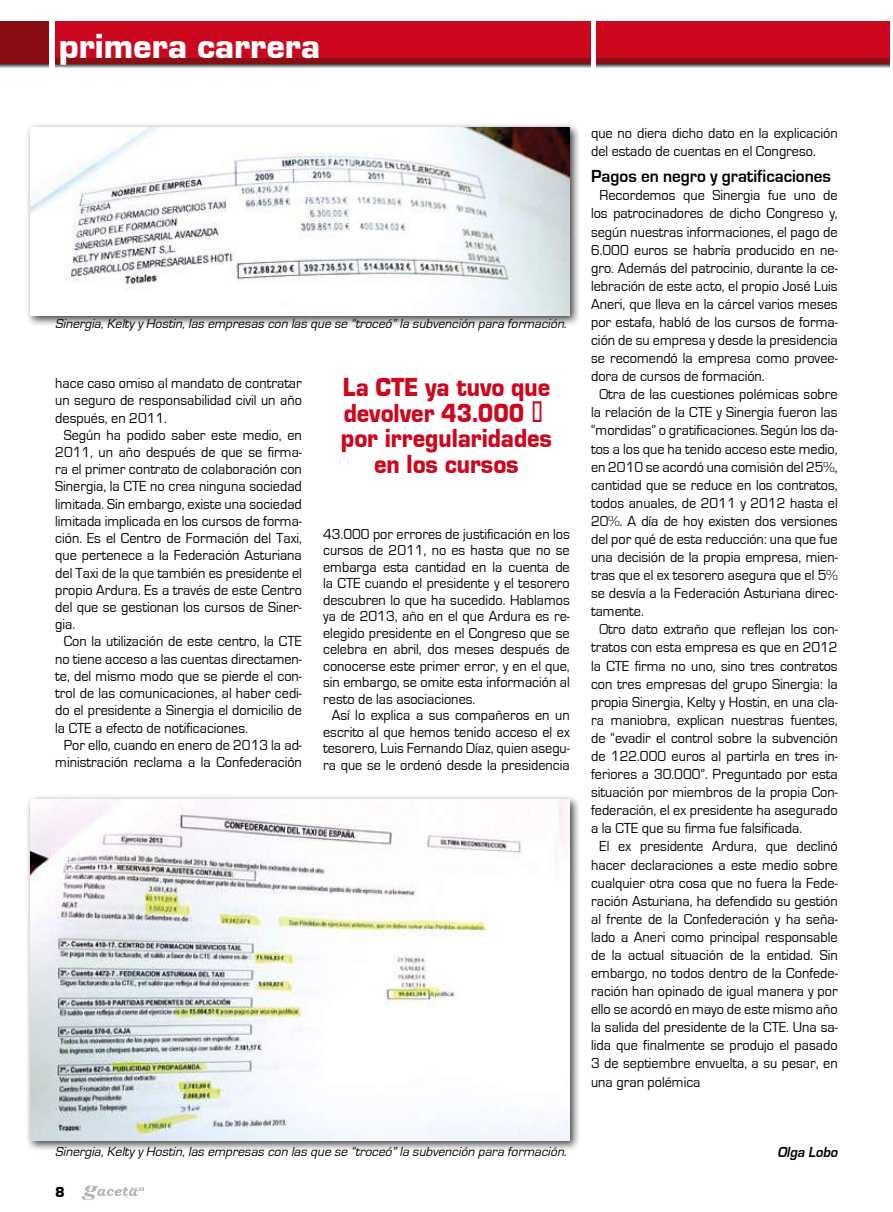
<style>
.page{position:relative;width:893px;height:1212px;background:#fff}
.page>*{position:absolute;margin:0;border:0;box-sizing:border-box;transform-origin:0 0}
.t1{font:36px "Eurostile Black DTC";color:#fff}
.t2{font:27px/25.5px "Eurostile Black DTC";color:#cd071e;text-align:center;scale:.9 1}
.t3{font:700 18px "Eurostile";color:#000;scale:.95 1}
.t4{font:15px/18.1px "Eurostile";color:#000;scale:.95 1}
.t5{font:italic 700 15px "Eurostile";color:#000;scale:.95 1}
.t6{font:15px "Eurostile Black DTC";color:#000}
.t7{font:italic 13.5px "Eurostile";color:#000}
.s1{font-family:"Geneva"}
</style>
<div class="page">
<div style="left:26px;top:122px;width:561px;height:211px;background:#000;opacity:.75"></div>
<img style="left:31px;top:128px;width:539px;height:188px">
<svg style="left:82px;top:1185px;width:62px;height:15px"></svg>
<svg style="left:55px;top:64px;width:535px;height:4px;background:#909090"></svg>
<svg style="left:597px;top:64px;width:293px;height:4px"></svg>
<div style="left:55px;top:21px;width:535px;height:38px;background:#cd071e"></div>
<svg style="left:0;top:64px;width:49px;height:4px"></svg>
<div style="left:0;top:21px;width:49px;height:43px;background:#890e13"></div>
<div style="left:597px;top:21px;width:296px;height:38px;background:#cd071e"></div>
<div style="left:597px;top:58px;width:296px;height:6px;background:#890e13"></div>
<div style="left:55px;top:58px;width:535px;height:6px;background:#890e13"></div>
<img style="left:891px;top:21px;width:2px;height:43px">
<div style="left:26px;top:795px;width:561px;height:363px;background:#000;opacity:.75"></div>
<img style="left:31px;top:800px;width:539px;height:341px">
<h1 class="t1" style="left:59px;top:26px;width:263px">primera carrera</h1>
<p class="t7" style="left:55px;top:316px;width:516px">Sinergia,Kelty y Hostin,las empresas con las que se “troceó”la subvención para formación.</p>
<p class="t4" style="left:55px;top:374px;width:261px">hace caso omiso al mandato de contratar</p>
<p class="t4" style="left:55px;top:392px;width:261px">un seguro de responsabilidad civil un año</p>
<p class="t4" style="left:55px;top:409px;width:119px">después, en 2011.</p>
<p class="t4" style="left:64px;top:426px;width:252px">Según ha podido saber este medio, en</p>
<p class="t4" style="left:55px;top:443px;width:261px">2011, un año después de que se firma-</p>
<p class="t4" style="left:55px;top:460px;width:261px">ra el primer contrato de colaboración con</p>
<p class="t4" style="left:55px;top:478px;width:261px">Sinergia, la CTE no crea ninguna sociedad</p>
<p class="t4" style="left:55px;top:495px;width:261px">limitada. Sin embargo, existe una sociedad</p>
<p class="t4" style="left:55px;top:512px;width:261px">limitada implicada en los cursos de forma-</p>
<p class="t4" style="left:55px;top:529px;width:261px">ción. Es el Centro de Formación del Taxi,</p>
<p class="t4" style="left:55px;top:547px;width:261px">que pertenece a la Federación Asturiana</p>
<p class="t4" style="left:55px;top:564px;width:261px">del Taxi de la que también es presidente el</p>
<p class="t4" style="left:55px;top:581px;width:261px">propio Ardura. Es a través de este Centro</p>
<p class="t4" style="left:55px;top:598px;width:261px">del que se gestionan los cursos de Siner-</p>
<p class="t4" style="left:55px;top:615px;width:23px">gia.</p>
<p class="t4" style="left:64px;top:633px;width:252px">Con la utilización de este centro, la CTE</p>
<p class="t4" style="left:55px;top:650px;width:261px">no tiene acceso a las cuentas directamen-</p>
<p class="t4" style="left:55px;top:667px;width:261px">te, del mismo modo que se pierde el con-</p>
<p class="t4" style="left:55px;top:684px;width:261px">trol de las comunicaciones, al haber cedi-</p>
<p class="t4" style="left:55px;top:702px;width:261px">do el presidente a Sinergia el domicilio de</p>
<p class="t4" style="left:55px;top:719px;width:204px">la CTE a efecto de notificaciones.</p>
<p class="t4" style="left:64px;top:736px;width:252px">Por ello, cuando en enero de 2013 la ad-</p>
<p class="t4" style="left:55px;top:753px;width:261px">ministración reclama a la Confederación</p>
<h2 class="t2" style="left:341px;top:375px;width:236px">La CTE ya tuvo que devolver 43.000 <span class="s1">€ </span>por irregularidades en los cursos</h2>
<p class="t4" style="left:323px;top:525px;width:261px">43.000 por errores de justificación en los</p>
<p class="t4" style="left:323px;top:541px;width:261px">cursos de 2011, no es hasta que no se</p>
<p class="t4" style="left:323px;top:558px;width:261px">embarga esta cantidad en la cuenta de</p>
<p class="t4" style="left:323px;top:574px;width:261px">la CTE cuando el presidente y el tesorero</p>
<p class="t4" style="left:323px;top:591px;width:261px">descubren lo que ha sucedido. Hablamos</p>
<p class="t4" style="left:323px;top:607px;width:261px">ya de 2013, año en el que Ardura es re-</p>
<p class="t4" style="left:323px;top:624px;width:261px">elegido presidente en el Congreso que se</p>
<p class="t4" style="left:323px;top:640px;width:261px">celebra en abril, dos meses después de</p>
<p class="t4" style="left:323px;top:657px;width:261px">conocerse este primer error, y en el que,</p>
<p class="t4" style="left:323px;top:673px;width:261px">sin embargo, se omite esta información al</p>
<p class="t4" style="left:323px;top:690px;width:162px">resto de las asociaciones.</p>
<p class="t4" style="left:332px;top:706px;width:252px">Así lo explica a sus compañeros en un</p>
<p class="t4" style="left:323px;top:723px;width:261px">escrito al que hemos tenido acceso el ex</p>
<p class="t4" style="left:323px;top:739px;width:261px">tesorero, Luis Fernando Díaz, quien asegu-</p>
<p class="t4" style="left:323px;top:756px;width:261px">ra que se le ordenó desde la presidencia</p>
<p class="t4" style="left:591px;top:124px;width:261px">que no diera dicho dato en la explicación del estado de cuentas en el Congreso.</p>
<p class="t3" style="left:591px;top:166px;width:254px">Pagos en negro y gratificaciones</p>
<p class="t4" style="left:600px;top:187px;width:252px">Recordemos que Sinergia fue uno de</p>
<p class="t4" style="left:591px;top:205px;width:261px">los patrocinadores de dicho Congreso y,</p>
<p class="t4" style="left:591px;top:223px;width:261px">según nuestras informaciones, el pago de</p>
<p class="t4" style="left:591px;top:241px;width:261px">6.000 euros se habría producido en ne-</p>
<p class="t4" style="left:591px;top:259px;width:261px">gro. Además del patrocinio, durante la ce-</p>
<p class="t4" style="left:591px;top:277px;width:261px">lebración de este acto, el propio José Luis</p>
<p class="t4" style="left:591px;top:295px;width:261px">Aneri, que lleva en la cárcel varios meses</p>
<p class="t4" style="left:591px;top:313px;width:261px">por estafa, habló de los cursos de forma-</p>
<p class="t4" style="left:591px;top:331px;width:261px">ción de su empresa y desde la presidencia</p>
<p class="t4" style="left:591px;top:349px;width:261px">se recomendó la empresa como provee-</p>
<p class="t4" style="left:591px;top:367px;width:184px">dora de cursos de formación.</p>
<p class="t4" style="left:600px;top:386px;width:252px">Otra de las cuestiones polémicas sobre</p>
<p class="t4" style="left:591px;top:404px;width:261px">la relación de la CTE y Sinergia fueron las</p>
<p class="t4" style="left:591px;top:422px;width:261px">“mordidas” o gratificaciones. Según los da-</p>
<p class="t4" style="left:591px;top:440px;width:261px">tos a los que ha tenido acceso este medio,</p>
<p class="t4" style="left:591px;top:458px;width:261px">en 2010 se acordó una comisión del 25%,</p>
<p class="t4" style="left:591px;top:476px;width:261px">cantidad que se reduce en los contratos,</p>
<p class="t4" style="left:591px;top:494px;width:261px">todos anuales, de 2011 y 2012 hasta el</p>
<p class="t4" style="left:591px;top:512px;width:261px">20%. A día de hoy existen dos versiones</p>
<p class="t4" style="left:591px;top:530px;width:261px">del por qué de esta reducción: una que fue</p>
<p class="t4" style="left:591px;top:548px;width:261px">una decisión de la propia empresa, mien-</p>
<p class="t4" style="left:591px;top:566px;width:261px">tras que el ex tesorero asegura que el 5%</p>
<p class="t4" style="left:591px;top:584px;width:261px">se desvía a la Federación Asturiana direc-</p>
<p class="t4" style="left:591px;top:603px;width:57px">tamente.</p>
<p class="t4" style="left:600px;top:621px;width:252px">Otro dato extraño que reflejan los con-</p>
<p class="t4" style="left:591px;top:639px;width:261px">tratos con esta empresa es que en 2012</p>
<p class="t4" style="left:591px;top:657px;width:261px">la CTE firma no uno, sino tres contratos</p>
<p class="t4" style="left:591px;top:675px;width:261px">con tres empresas del grupo Sinergia: la</p>
<p class="t4" style="left:591px;top:693px;width:261px">propia Sinergia, Kelty y Hostin, en una cla-</p>
<p class="t4" style="left:591px;top:711px;width:261px">ra maniobra, explican nuestras fuentes,</p>
<p class="t4" style="left:591px;top:729px;width:261px">de “evadir el control sobre la subvención</p>
<p class="t4" style="left:591px;top:747px;width:261px">de 122.000 euros al partirla en tres in-</p>
<p class="t4" style="left:591px;top:765px;width:261px">feriores a 30.000”. Preguntado por esta</p>
<p class="t4" style="left:591px;top:783px;width:261px">situación por miembros de la propia Con-</p>
<p class="t4" style="left:591px;top:801px;width:261px">federación, el ex presidente ha asegurado</p>
<p class="t4" style="left:591px;top:820px;width:224px">a la CTE que su firma fue falsificada.</p>
<p class="t4" style="left:600px;top:838px;width:252px">El ex presidente Ardura, que declinó</p>
<p class="t4" style="left:591px;top:856px;width:261px">hacer declaraciones a este medio sobre</p>
<p class="t4" style="left:591px;top:874px;width:261px">cualquier otra cosa que no fuera la Fede-</p>
<p class="t4" style="left:591px;top:892px;width:261px">ración Asturiana, ha defendido su gestión</p>
<p class="t4" style="left:591px;top:910px;width:261px">al frente de la Confederación y ha seña-</p>
<p class="t4" style="left:591px;top:928px;width:261px">lado a Aneri como principal responsable</p>
<p class="t4" style="left:591px;top:946px;width:261px">de la actual situación de la entidad. Sin</p>
<p class="t4" style="left:591px;top:964px;width:261px">embargo, no todos dentro de la Confede-</p>
<p class="t4" style="left:591px;top:982px;width:261px">ración han opinado de igual manera y por</p>
<p class="t4" style="left:591px;top:1000px;width:261px">ello se acordó en mayo de este mismo año</p>
<p class="t4" style="left:591px;top:1018px;width:261px">la salida del presidente de la CTE. Una sa-</p>
<p class="t4" style="left:591px;top:1037px;width:261px">lida que finalmente se produjo el pasado</p>
<p class="t4" style="left:591px;top:1055px;width:261px">3 de septiembre envuelta, a su pesar, en</p>
<p class="t4" style="left:591px;top:1073px;width:117px">una gran polémica</p>
<p class="t7" style="left:55px;top:1145px;width:516px">Sinergia,Kelty y Hostin,las empresas con las que se “troceó”la subvención para formación.</p>
<p class="t6" style="left:55px;top:1183px;width:11px">8</p>
<p class="t5" style="left:777px;top:1143px;width:68px">Olga Lobo</p>
</div>
